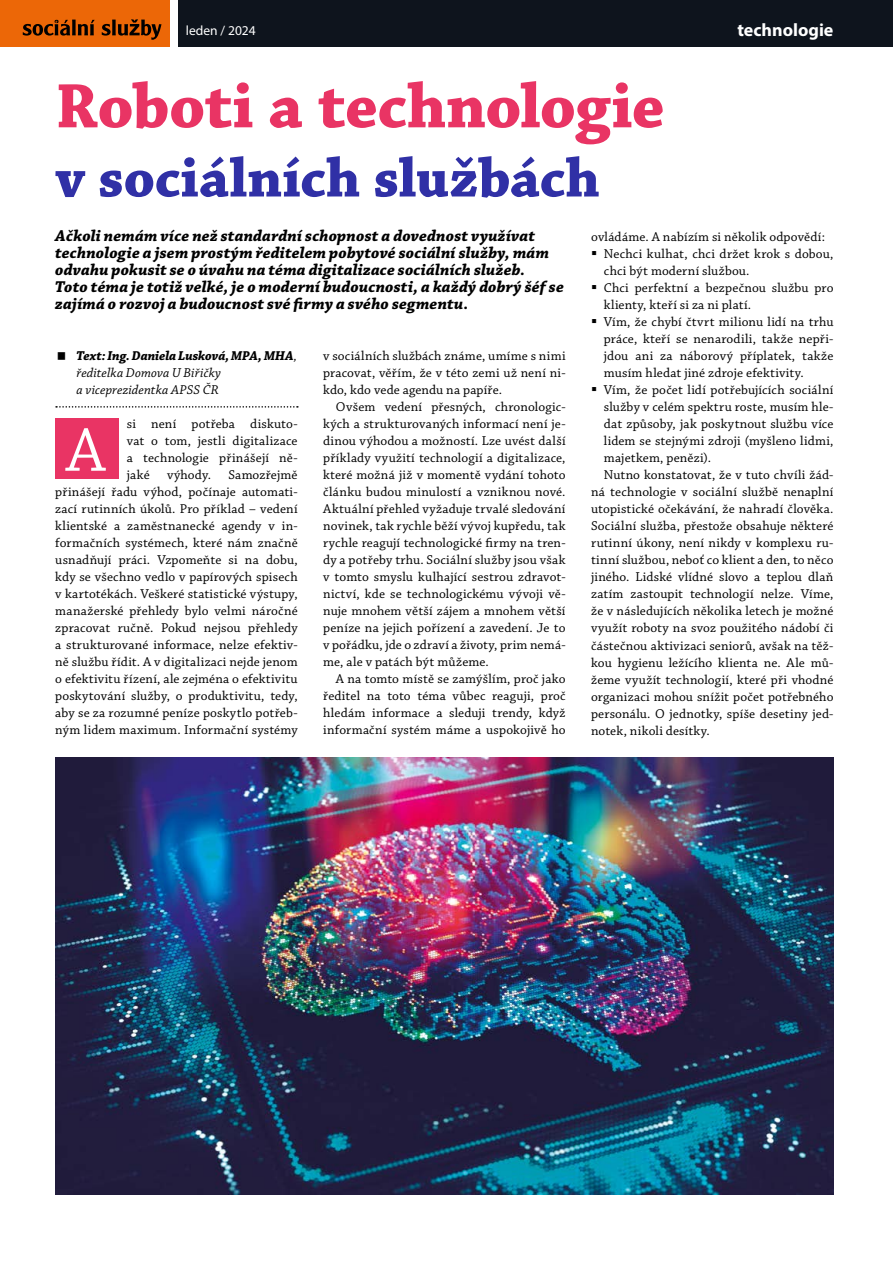
<style>
.page{position:relative;width:893px;height:1263px;background:#fff}
.page>*{position:absolute;margin:0;border:0;box-sizing:border-box;transform-origin:0 0}
.t1{font:700 66px "Chaparral Pro";letter-spacing:-.01em;color:#e93464}
.t2{font:64.5px "Chaparral Pro";color:#fff}
.t3{font:700 57.6px "Chaparral Pro";color:#3030a6}
.t4{font:700 18px "Myriad Pro";color:#fff}
.t5{font:italic 700 16.5px/17px "Chaparral Pro";letter-spacing:.01em;color:#000}
.t6{font:13.5px/17px "Chaparral Pro";letter-spacing:.01em;color:#000;text-align:justify}
.t7{font:italic 13.5px/17px "Chaparral Pro";letter-spacing:.01em;color:#000}
.t8{font:13.5px "Myriad Pro";color:#fff}
.s1{font-weight:700}
</style>
<div class="page">
<div style="left:178px;top:0;width:715px;height:47px;background:#0e141d"></div>
<div style="left:0;top:0;width:170px;height:47px;background:#ec6707"></div>
<svg style="left:23px;top:19px;width:138px;height:21px"></svg>
<img style="left:55px;top:757px;width:778px;height:438px">
<svg style="left:56px;top:406px;width:242px;height:2px"></svg>
<div style="left:55px;top:419px;width:63px;height:60px;background:#e93464"></div>
<p class="t8" style="left:186px;top:23px;width:71px">leden / 2024</p>
<h3 class="t4" style="left:737px;top:18px;width:97px">technologie</h3>
<h1 class="t1" style="left:55px;top:68px;width:611px">Roboti a technologie</h1>
<h3 class="t3" style="left:55px;top:144px;width:546px">v sociálních službách</h3>
<p class="t5" style="left:55px;top:228px;width:510px">Ačkoli nemám více než standardní schopnost a dovednost využívat technologie a jsem prostým ředitelem pobytové sociální služby, mám odvahu pokusit se o úvahu na téma digitalizace sociálních služeb.<br>Toto téma je totiž velké, je o moderní budoucnosti, a každý dobrý šéf se zajímá o rozvoj a budoucnost své firmy a svého segmentu.</p>
<p class="t6" style="left:591px;top:229px;width:235px">ovládáme. A nabízím si několik odpovědí:</p>
<p class="t6" style="left:604px;top:246px;width:231px;text-indent:-13px">▪ Nechci kulhat, chci držet krok s dobou, chci být moderní službou.</p>
<p class="t6" style="left:604px;top:280px;width:231px;text-indent:-13px">▪ Chci perfektní a bezpečnou službu pro klienty, kteří si za ni platí.</p>
<p class="t6" style="left:604px;top:314px;width:231px;text-indent:-13px">▪ Vím, že chybí čtvrt milionu lidí na trhu práce, kteří se nenarodili, takže nepři&shy;jdou ani za náborový příplatek, takže musím hledat jiné zdroje efektivity.</p>
<p class="t6" style="left:591px;top:382px;width:244px">▪ Vím, že počet lidí potřebujících sociální</p>
<p class="t6" style="left:604px;top:399px;width:231px">služby v celém spektru roste, musím hle-</p>
<p class="t6" style="left:604px;top:416px;width:231px">dat způsoby, jak poskytnout službu více</p>
<p class="t6" style="left:604px;top:433px;width:231px">lidem se stejnými zdroji (myšleno lidmi,</p>
<p class="t6" style="left:604px;top:450px;width:109px">majetkem, penězi).</p>
<p class="t6" style="left:604px;top:467px;width:231px">Nutno konstatovat, že v tuto chvíli žád-</p>
<p class="t6" style="left:591px;top:484px;width:244px">ná technologie v sociální službě nenaplní</p>
<p class="t6" style="left:591px;top:501px;width:244px">utopistické očekávání, že nahradí člověka.</p>
<p class="t6" style="left:591px;top:518px;width:244px">Sociální služba, přestože obsahuje některé</p>
<p class="t6" style="left:591px;top:535px;width:244px">rutinní úkony, není nikdy v komplexu ru-</p>
<p class="t6" style="left:591px;top:552px;width:244px">tinní službou, neboť co klient a den, to něco</p>
<p class="t6" style="left:591px;top:569px;width:244px">jiného. Lidské vlídné slovo a teplou dlaň</p>
<p class="t6" style="left:591px;top:586px;width:244px">zatím zastoupit technologií nelze. Víme,</p>
<p class="t6" style="left:591px;top:603px;width:244px">že v následujících několika letech je možné</p>
<p class="t6" style="left:591px;top:620px;width:244px">využít roboty na svoz použitého nádobí či</p>
<p class="t6" style="left:591px;top:637px;width:244px">částečnou aktivizaci seniorů, avšak na těž-</p>
<p class="t6" style="left:591px;top:654px;width:244px">kou hygienu ležícího klienta ne. Ale mů-</p>
<p class="t6" style="left:591px;top:671px;width:244px">žeme využít technologií, které při vhodné</p>
<p class="t6" style="left:591px;top:688px;width:244px">organizaci mohou snížit počet potřebného</p>
<p class="t6" style="left:591px;top:705px;width:244px">personálu. O jednotky, spíše desetiny jed-</p>
<p class="t6" style="left:591px;top:722px;width:120px">notek, nikoli desítky.</p>
<p class="t7" style="left:77px;top:348px;width:222px"><span class="s1">Text: Ing. Daniela Lusková, MPA, MHA</span>, ředitelka Domova U Biřičky<br>a viceprezidentka APSS ČR</p>
<p class="t6" style="left:127px;top:416px;width:172px">si není potřeba diskuto&shy;vat o tom, jestli digitalizace a technologie přinášejí ně&shy;jaké</p>
<p class="t6" style="left:323px;top:348px;width:244px">v sociálních službách známe, umíme s nimi pracovat, věřím, že v této zemi už není ni&shy;kdo, kdo vede agendu na papíře.</p>
<p class="t6" style="left:323px;top:399px;width:244px;text-indent:13px">Ovšem vedení přesných, chronologic&shy;kých a strukturovaných informací není je&shy;dinou výhodou a možností. Lze uvést další příklady využití technologií a digitalizace, které možná již v momentě vydání tohoto článku budou minulostí a vzniknou nové.<br>Aktuální přehled vyžaduje trvalé sledování novinek, tak rychle běží vývoj kupředu, tak rychle reagují technologické firmy na tren&shy;dy a potřeby trhu. Sociální služby jsou však v tomto smyslu kulhající sestrou zdravot&shy;nictví, kde se technologickému vývoji vě&shy;nuje mnohem větší zájem a mnohem větší peníze na jejich pořízení a zavedení. Je to v pořádku, jde o zdraví a životy, prim nemá&shy;me, ale v patách být můžeme.</p>
<p class="t6" style="left:323px;top:671px;width:244px;text-indent:13px">A na tomto místě se zamýšlím, proč jako ředitel na toto téma vůbec reaguji, proč hledám informace a sleduji trendy, když informační systém máme a uspokojivě ho</p>
<h2 class="t2" style="left:66px;top:415px;width:41px">A</h2>
<p class="t6" style="left:167px;top:467px;width:45px">výhody.</p>
<p class="t6" style="left:55px;top:467px;width:244px;text-indent:173px">Samozřejmě přinášejí řadu výhod, počínaje automati&shy;zací rutinních úkolů. Pro příklad – vedení klientské a zaměstnanecké agendy v in&shy;formačních systémech, které nám značně usnadňují práci. Vzpomeňte si na dobu, kdy se všechno vedlo v papírových spisech v kartotékách. Veškeré statistické výstupy, manažerské přehledy bylo velmi náročné zpracovat ručně. Pokud nejsou přehledy a strukturované informace, nelze efektiv&shy;ně službu řídit. A v digitalizaci nejde jenom o efektivitu řízení, ale zejména o efektivitu poskytování služby, o produktivitu, tedy, aby se za rozumné peníze poskytlo potřeb&shy;ným lidem maximum. Informační systémy</p>
</div>
